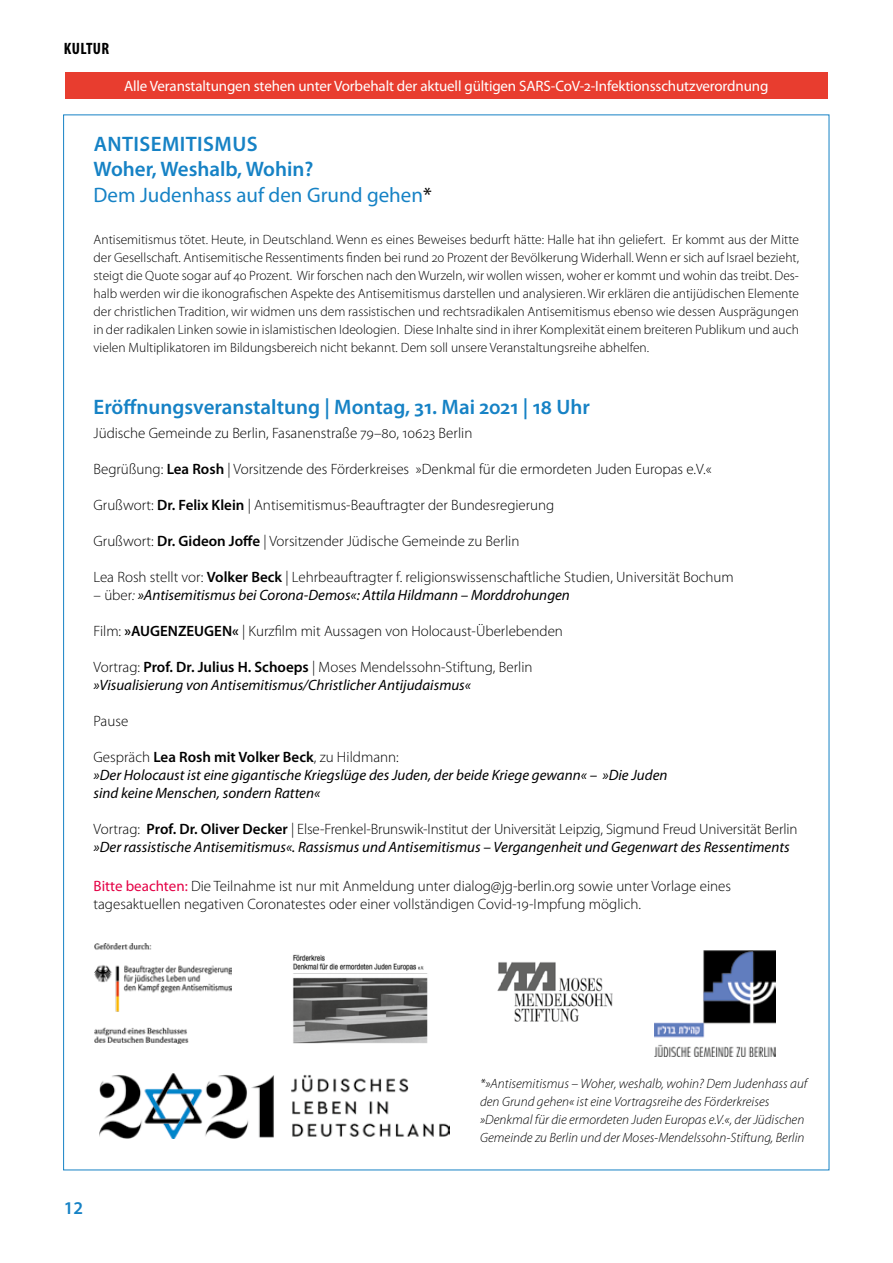
<style>
.page{position:relative;width:893px;height:1263px;background:#fff}
.page>*{position:absolute;margin:0;border:0;box-sizing:border-box;transform-origin:0 0}
.t1{font:600 21px/25.5px "Myriad Pro";color:#1682c5}
.t2{font:600 18px "Myriad Pro";color:#1682c5}
.t3{font:700 condensed 16.5px "Myriad Pro";letter-spacing:.02em;color:#000}
.t4{font:300 15px/18px "Myriad Pro";color:#000}
.t5{font:italic 15px/18px "Myriad Pro";color:#000}
.t6{font:15px "Myriad Pro";letter-spacing:-.01em;color:#fff}
.t7{font:300 13.5px/18px "Myriad Pro";color:#000;text-align:justify}
.t8{font:italic 300 13.5px/18px "Myriad Pro";color:#000}
.s1{font-weight:400}
.s2{font-weight:400;color:#000}
.s3{font-weight:600}
.s4{font-weight:300;font-style:normal}
.s5{font-weight:300}
.s6{font-weight:600;font-style:normal}
.s7{font-weight:400;color:#e40045}
</style>
<div class="page">
<img style="left:293px;top:954px;width:135px;height:90px">
<img style="left:95px;top:943px;width:137px;height:101px">
<img style="left:654px;top:951px;width:121px;height:105px">
<img style="left:497px;top:962px;width:116px;height:60px">
<img style="left:100px;top:1073px;width:350px;height:65px">
<div style="left:65px;top:72px;width:763px;height:27px;background:#e83d2f"></div>
<p class="t3" style="left:64px;top:38px;width:47px">KULTUR</p>
<p class="t6" style="left:124px;top:77px;width:646px">Alle Veranstaltungen stehen unter Vorbehalt der aktuell gültigen SARS-CoV-2-Infektionsschutzverordnung</p>
<h1 class="t1" style="left:94px;top:130px;width:340px">ANTISEMITISMUS<br>Woher, Weshalb, Wohin?<br><span class="s1">Dem Judenhass auf den Grund gehen</span><span class="s2">*</span></h1>
<p class="t7" style="left:94px;top:230px;width:707px">Antisemitismus tötet. Heute, in Deutschland. Wenn es eines Beweises bedurft hätte: Halle hat ihn geliefert. Er kommt aus der Mitte der Gesellschaft. Antisemitische Ressentiments finden bei rund 20 Prozent der Bevölkerung Widerhall. Wenn er sich auf Israel bezieht, steigt die Quote sogar auf 40 Prozent. Wir forschen nach den Wurzeln, wir wollen wissen, woher er kommt und wohin das treibt. Des&shy;halb werden wir die ikonografischen Aspekte des Antisemitismus darstellen und analysieren. Wir erklären die antijüdischen Elemente der christlichen Tradition, wir widmen uns dem rassistischen und rechtsradikalen Antisemitismus ebenso wie dessen Ausprägungen in der radikalen Linken sowie in islamistischen Ideologien. Diese Inhalte sind in ihrer Komplexität einem breiteren Publikum und auch vielen Multiplikatoren im Bildungsbereich nicht bekannt. Dem soll unsere Veranstaltungsreihe abhelfen.</p>
<h1 class="t1" style="left:94px;top:394px;width:498px">Eröffnungsveranstaltung | Montag, 31. Mai 2021 | 18 Uhr</h1>
<p class="t4" style="left:94px;top:424px;width:380px">Jüdische Gemeinde zu Berlin, Fasanenstraße 79–80, 10623 Berlin</p>
<p class="t4" style="left:94px;top:460px;width:619px">Begrüßung: <span class="s3">Lea Rosh</span> | Vorsitzende des Förderkreises »Denkmal für die ermordeten Juden Europas e.V.«</p>
<p class="t4" style="left:94px;top:496px;width:462px">Grußwort: <span class="s3">Dr. Felix Klein</span> | Antisemitismus-Beauftragter der Bundesregierung</p>
<p class="t4" style="left:94px;top:532px;width:427px">Grußwort: <span class="s3">Dr. Gideon Joffe</span> | Vorsitzender Jüdische Gemeinde zu Berlin</p>
<p class="t4" style="left:94px;top:568px;width:642px">Lea Rosh stellt vor: <span class="s3">Volker Beck</span> | Lehrbeauftragter f. religionswissenschaftliche Studien, Universität Bochum</p>
<p class="t5" style="left:94px;top:586px;width:478px"><span class="s4">– über</span><span class="s5">:</span> »Antisemitismus bei Corona-Demos«: Attila Hildmann – Morddrohungen</p>
<p class="t4" style="left:94px;top:622px;width:471px">Film: <span class="s3">»AUGENZEUGEN«</span> | Kurzfilm mit Aussagen von Holocaust-Überlebenden</p>
<p class="t5" style="left:94px;top:658px;width:441px"><span class="s4">Vortrag:</span> <span class="s6">Prof. Dr. Julius H. Schoeps</span> <span class="s4">| Moses Mendelssohn-Stiftung, Berlin </span>»Visualisierung von Antisemitismus/Christlicher Antijudaismus«</p>
<p class="t4" style="left:94px;top:712px;width:36px">Pause</p>
<p class="t5" style="left:94px;top:748px;width:575px"><span class="s4">Gespräch</span> <span class="s6">Lea Rosh mit Volker Beck</span><span class="s4">, zu Hildmann:<br></span>»Der Holocaust ist eine gigantische Kriegslüge des Juden, der beide Kriege gewann« – »Die Juden sind keine Menschen, sondern Ratten«</p>
<p class="t5" style="left:94px;top:820px;width:705px"><span class="s4">Vortrag:</span> <span class="s6">Prof. Dr. Oliver Decker</span> <span class="s4">| Else-Frenkel-Brunswik-Institut der Universität Leipzig, Sigmund Freud Universität Berlin </span>»Der rassistische Antisemitismus«. Rassismus und Antisemitismus – Vergangenheit und Gegenwart des Ressentiments</p>
<p class="t4" style="left:94px;top:877px;width:639px"><span class="s7">Bitte beachten:</span> Die Teilnahme ist nur mit Anmeldung unter dialog@jg-berlin.org sowie unter Vorlage eines tagesaktuellen negativen Coronatestes oder einer vollständigen Covid-19-Impfung möglich.</p>
<h2 class="t2" style="left:64px;top:1197px;width:21px">12</h2>
<p class="t8" style="left:480px;top:1074px;width:329px">*»Antisemitismus – Woher, weshalb, wohin? Dem Judenhass auf den Grund gehen« ist eine Vortragsreihe des Förderkreises »Denkmal für die ermordeten Juden Europas e.V.«, der Jüdischen Gemeinde zu Berlin und der Moses-Mendelssohn-Stiftung, Berlin</p>
</div>
